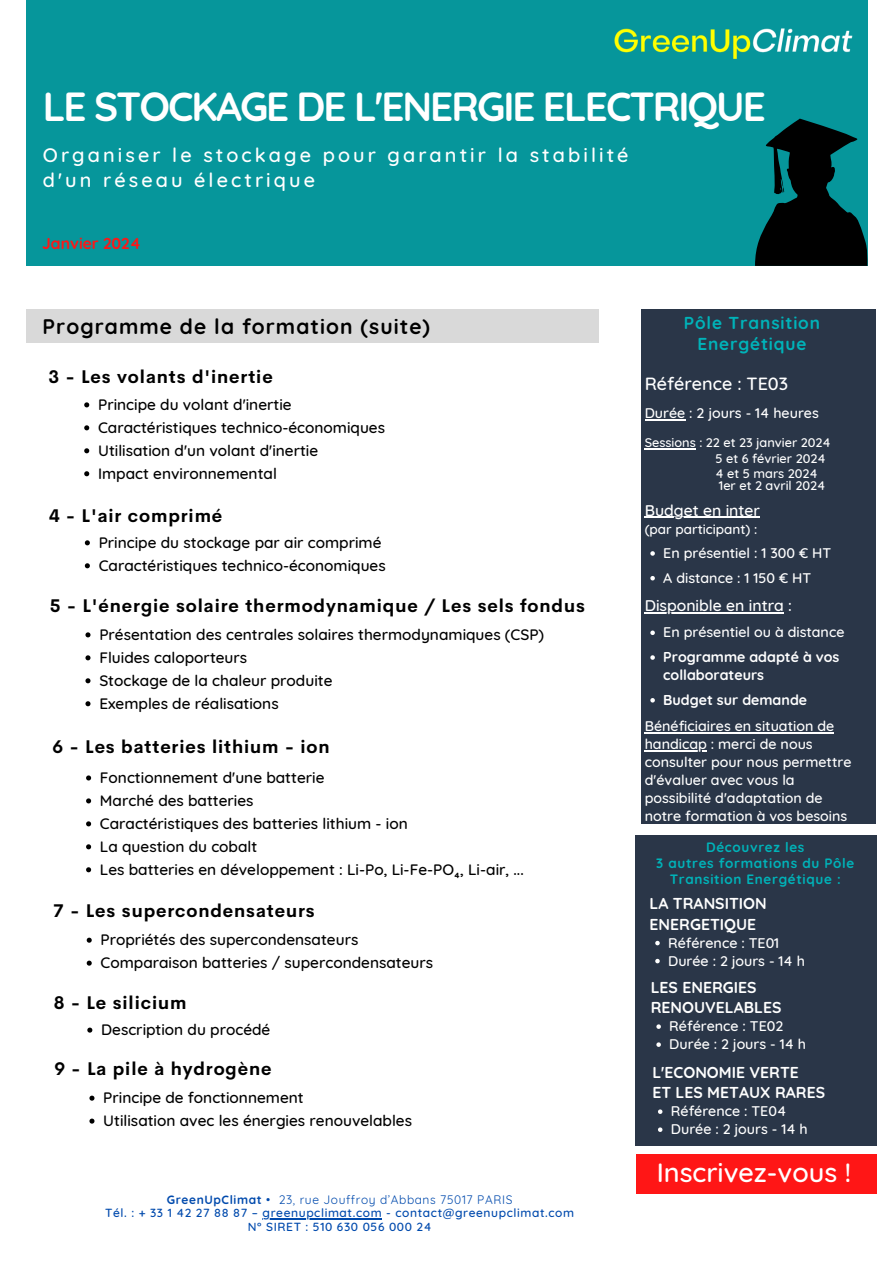
<style>
.page{position:relative;width:893px;height:1263px;background:#fff}
.page>*{position:absolute;margin:0;border:0;box-sizing:border-box;transform-origin:0 0}
.t1{font:700 40.5px "Quicksand";letter-spacing:-.05em;color:#fff}
.t2{font:500 27px "Quicksand";color:#fff}
.t3{font:700 21px "Quicksand";letter-spacing:.05em;color:#000}
.t4{font:500 19.88px/24.2px "Quicksand";letter-spacing:.155em;color:#fff}
.t5{font:700 18px "Cerebri Sans";letter-spacing:.05em;color:#000}
.t6{font:500 18px "Quicksand";color:#fff}
.t7{font:700 17.25px/21.4px "Quicksand";letter-spacing:.05em;color:#00b3b9;text-align:center}
.t8{font:700 15.75px/20.2px "Quicksand";color:#fff}
.t9{font:500 15.75px "Quicksand";color:#fff}
.t10{font:700 15.75px "Quicksand";color:#ff1616}
.t11{font:500 15.38px/23px "Quicksand";color:#000}
.t12{font:500 14.25px/18px "Quicksand";color:#fff}
.t13{font:700 14.25px/18px "Quicksand";color:#fff}
.t14{font:700 13.5px/16.4px "Quicksand";letter-spacing:.05em;color:#00b3b9;text-align:center}
.t15{font:500 13.5px "Quicksand";color:#fff}
.t16{font:500 12.75px/16.4px "Quicksand";color:#fff}
.t17{font:500 12px/13.7px "Quicksand";letter-spacing:.05em;color:#004aad;text-align:center}
.s1{font-weight:700}
.s2{font-weight:400}
</style>
<div class="page">
<div style="left:27px;top:0;width:840px;height:266px;background:#06969b"></div>
<div style="left:641px;top:310px;width:234px;height:513px;background:#2a3648"></div>
<hr style="left:645px;top:419px;width:40px;height:1px;background:#fff">
<hr style="left:645px;top:448px;width:51px;height:1px;background:#fff">
<hr style="left:645px;top:517px;width:115px;height:1px;background:#fff">
<svg style="left:650px;top:551px;width:5px;height:5px"></svg>
<svg style="left:650px;top:576px;width:5px;height:4px"></svg>
<hr style="left:645px;top:612px;width:139px;height:2px;background:#fff">
<svg style="left:650px;top:630px;width:5px;height:5px"></svg>
<svg style="left:650px;top:655px;width:5px;height:5px"></svg>
<svg style="left:650px;top:698px;width:5px;height:4px"></svg>
<hr style="left:645px;top:732px;width:189px;height:1px;background:#fff">
<hr style="left:645px;top:750px;width:62px;height:1px;background:#fff">
<img style="left:614px;top:14px;width:254px;height:54px">
<div style="left:635px;top:835px;width:241px;height:310px;background:#2a3648"></div>
<svg style="left:655px;top:941px;width:5px;height:4px"></svg>
<svg style="left:655px;top:959px;width:5px;height:4px"></svg>
<svg style="left:755px;top:119px;width:112px;height:147px"></svg>
<div style="left:636px;top:1154px;width:240px;height:40px;background:#ff1616"></div>
<hr style="left:262px;top:1218px;width:120px;height:1px;background:#004aad">
<div style="left:27px;top:310px;width:571px;height:32px;background:#d9d9d9"></div>
<svg style="left:84px;top:402px;width:5px;height:5px"></svg>
<svg style="left:84px;top:425px;width:5px;height:5px"></svg>
<svg style="left:84px;top:448px;width:5px;height:5px"></svg>
<svg style="left:84px;top:471px;width:5px;height:5px"></svg>
<svg style="left:656px;top:1024px;width:5px;height:5px"></svg>
<svg style="left:656px;top:1042px;width:5px;height:5px"></svg>
<svg style="left:658px;top:1109px;width:4px;height:5px"></svg>
<svg style="left:658px;top:1127px;width:4px;height:5px"></svg>
<svg style="left:85px;top:540px;width:5px;height:5px"></svg>
<svg style="left:85px;top:563px;width:5px;height:5px"></svg>
<svg style="left:85px;top:632px;width:5px;height:5px"></svg>
<svg style="left:85px;top:655px;width:5px;height:5px"></svg>
<svg style="left:85px;top:678px;width:5px;height:5px"></svg>
<svg style="left:85px;top:701px;width:5px;height:5px"></svg>
<svg style="left:86px;top:775px;width:5px;height:5px"></svg>
<svg style="left:86px;top:798px;width:5px;height:5px"></svg>
<svg style="left:86px;top:821px;width:5px;height:5px"></svg>
<svg style="left:86px;top:844px;width:5px;height:5px"></svg>
<svg style="left:86px;top:867px;width:5px;height:5px"></svg>
<svg style="left:87px;top:938px;width:5px;height:5px"></svg>
<svg style="left:87px;top:960px;width:5px;height:6px"></svg>
<svg style="left:87px;top:1027px;width:5px;height:5px"></svg>
<svg style="left:89px;top:1095px;width:5px;height:6px"></svg>
<svg style="left:89px;top:1118px;width:5px;height:5px"></svg>
<h1 class="t1" style="left:43px;top:73px;width:724px">LE STOCKAGE DE L'ENERGIE ELECTRIQUE</h1>
<p class="t4" style="left:43px;top:141px;width:587px">Organiser le stockage pour garantir la stabilité d'un réseau électrique</p>
<p class="t10" style="left:42px;top:231px;width:100px">Janvier 2024</p>
<h3 class="t3" style="left:43px;top:309px;width:389px">Programme de la formation (suite)</h3>
<p class="t5" style="left:48px;top:362px;width:226px">3 - Les volants d'inertie</p>
<p class="t11" style="left:98px;top:391px;width:288px">Principe du volant d'inertie Caractéristiques technico-économiques Utilisation d'un volant d'inertie<br>Impact environnemental</p>
<p class="t5" style="left:49px;top:501px;width:175px">4 - L'air comprimé</p>
<p class="t11" style="left:99px;top:529px;width:288px">Principe du stockage par air comprimé<br>Caractéristiques technico-économiques</p>
<p class="t5" style="left:50px;top:591px;width:536px">5 - L'énergie solaire thermodynamique / Les sels fondus</p>
<p class="t11" style="left:99px;top:621px;width:446px">Présentation des centrales solaires thermodynamiques (CSP)<br>Fluides caloporteurs<br>Stockage de la chaleur produite<br>Exemples de réalisations</p>
<p class="t5" style="left:53px;top:732px;width:278px">6 - Les batteries lithium - ion</p>
<p class="t11" style="left:100px;top:764px;width:425px">Fonctionnement d'une batterie<br>Marché des batteries<br>Caractéristiques des batteries lithium - ion<br>La question du cobalt<br>Les batteries en développement : Li-Po, Li-Fe-PO₄, Li-air, ...</p>
<p class="t5" style="left:53px;top:896px;width:263px">7 - Les supercondensateurs</p>
<p class="t11" style="left:101px;top:926px;width:334px">Propriétés des supercondensateurs<br>Comparaison batteries / supercondensateurs</p>
<p class="t5" style="left:54px;top:988px;width:134px">8 - Le silicium</p>
<p class="t11" style="left:101px;top:1016px;width:171px">Description du procédé</p>
<p class="t5" style="left:54px;top:1054px;width:219px">9 - La pile à hydrogène</p>
<p class="t11" style="left:103px;top:1084px;width:310px">Principe de fonctionnement<br>Utilisation avec les énergies renouvelables</p>
<p class="t17" style="left:105px;top:1191px;width:470px"><span class="s1">GreenUpClimat</span> <span class="s2">• 23, rue Jouffroy d’Abbans 75017 PARIS<br></span>Tél. : + 33 1 42 27 88 87 – greenupclimat.com - contact@greenupclimat.com<br>N° SIRET : 510 630 056 000 24</p>
<p class="t7" style="left:684px;top:311px;width:138px">Pôle Transition<br>Energétique</p>
<p class="t6" style="left:645px;top:369px;width:145px">Référence : TE03</p>
<p class="t12" style="left:645px;top:402px;width:176px">Durée : 2 jours - 14 heures</p>
<p class="t16" style="left:715px;top:433px;width:117px;text-indent:-71px">Sessions : 22 et 23 janvier 2024<br>5 et 6 février 2024</p>
<p class="t16" style="left:715px;top:466px;width:111px;line-height:12.4px">4 et 5 mars 2024<br>1er et 2 avril 2024</p>
<p class="t9" style="left:645px;top:497px;width:117px">Budget en inter</p>
<p class="t15" style="left:645px;top:518px;width:114px">(par participant) :</p>
<p class="t12" style="left:663px;top:539px;width:169px;line-height:24.8px">En présentiel : 1 300 € HT<br>A distance : 1 150 € HT</p>
<p class="t9" style="left:645px;top:593px;width:149px">Disponible en intra :</p>
<p class="t12" style="left:663px;top:622px;width:183px">En présentiel ou à distance</p>
<p class="t13" style="left:663px;top:647px;width:178px">Programme adapté à vos collaborateurs</p>
<p class="t13" style="left:663px;top:689px;width:145px">Budget sur demande</p>
<p class="t12" style="left:645px;top:716px;width:208px">Bénéficiaires en situation de handicap : merci de nous consulter pour nous permettre d'évaluer avec vous la possibilité d'adaptation de notre formation à vos besoins</p>
<p class="t14" style="left:656px;top:838px;width:200px">Découvrez les<br>3 autres formations du Pôle<br>Transition Energétique :</p>
<p class="t8" style="left:649px;top:892px;width:119px">LA TRANSITION<br>ENERGETIQUE</p>
<p class="t12" style="left:668px;top:932px;width:138px">Référence : TE01<br>Durée : 2 jours - 14 h</p>
<p class="t8" style="left:651px;top:976px;width:132px">LES ENERGIES<br>RENOUVELABLES</p>
<p class="t12" style="left:669px;top:1016px;width:138px">Référence : TE02<br>Durée : 2 jours - 14 h</p>
<p class="t8" style="left:652px;top:1061px;width:174px">L'ECONOMIE VERTE<br>ET LES METAUX RARES</p>
<p class="t12" style="left:671px;top:1101px;width:138px">Référence : TE04<br>Durée : 2 jours - 14 h</p>
<h2 class="t2" style="left:656px;top:1150px;width:196px">Inscrivez-vous !</h2>
</div>
